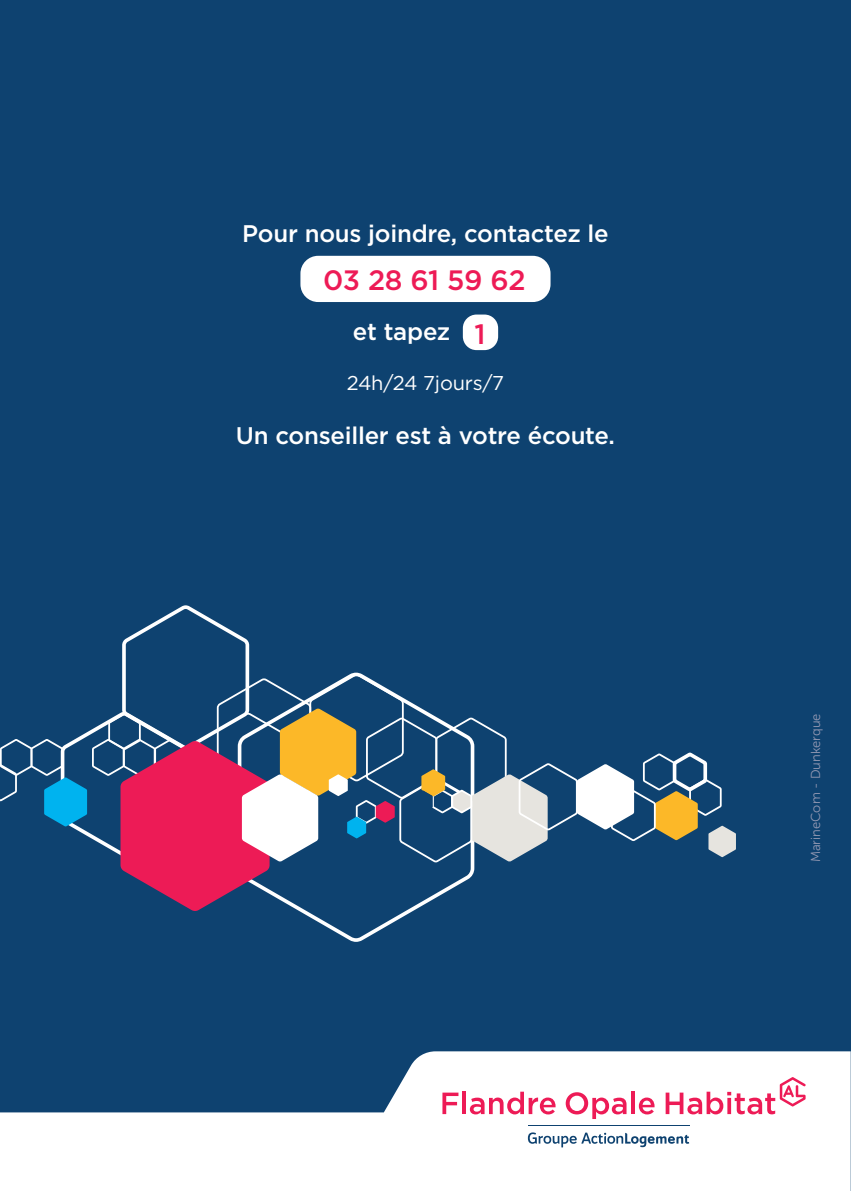
<style>
.page{position:relative;width:851px;height:1191px;background:#fff}
.page>*{position:absolute;margin:0;border:0;box-sizing:border-box;transform-origin:0 0}
.t1{font:500 28px "Gotham";letter-spacing:-.015em;color:#ed1b56}
.t2{font:500 24px "Gotham";letter-spacing:-.01em;color:#fff}
.t3{font:20px "Gotham";letter-spacing:-.01em;color:#fff}
.t4{font:13px "Museo Sans 300";color:#9499b3}
.s1{font-size:28px;color:#ed1b56}
</style>
<div class="page">
<hr style="left:850px;top:0;width:1px;height:1112px;background:#0e4270">
<div style="left:0;top:0;width:850px;height:1191px;background:#0e4270"></div>
<svg style="left:0;top:1051px;width:850px;height:140px;fill:#fff"></svg>
<svg style="left:528px;top:1132px;width:161px;height:15px;background:#bdcbd7"></svg>
<hr style="left:528px;top:1125px;width:161px;height:1px;background:#0e4270">
<svg style="left:442px;top:1092px;width:16px;height:22px"></svg>
<hr style="left:462px;top:1091px;width:4px;height:23px;background:#ed1b56">
<svg style="left:470px;top:1091px;width:85px;height:23px;background:#f8acc1"></svg>
<svg style="left:565px;top:1092px;width:61px;height:27px;background:#f8b2c6"></svg>
<hr style="left:631px;top:1091px;width:3px;height:23px;background:#ed1b56">
<svg style="left:638px;top:1097px;width:16px;height:17px"></svg>
<svg style="left:665px;top:1077px;width:140px;height:37px;background:#fac7d5"></svg>
<svg style="left:299px;top:911px;width:114px;height:31px"></svg>
<svg style="left:0;top:605px;width:735px;height:306px"></svg>
<div style="left:300px;top:256px;width:250px;height:46px;background:#fff"></div>
<svg style="left:463px;top:314px;width:35px;height:36px"></svg>
<p class="t2" style="left:242px;top:218px;width:368px">Pour nous joindre, contactez le</p>
<p class="t1" style="left:323px;top:262px;width:204px">03 28 61 59 62</p>
<p class="t2" style="left:353px;top:316px;width:134px">et tapez <span class="s1">1</span></p>
<p class="t3" style="left:346px;top:370px;width:159px">24h/24 7jours/7</p>
<p class="t2" style="left:236px;top:419px;width:380px">Un conseiller est à votre écoute.</p>
<p class="t4" style="left:808px;top:862px;width:150px;rotate:-90deg">MarineCom - Dunkerque</p>
</div>
